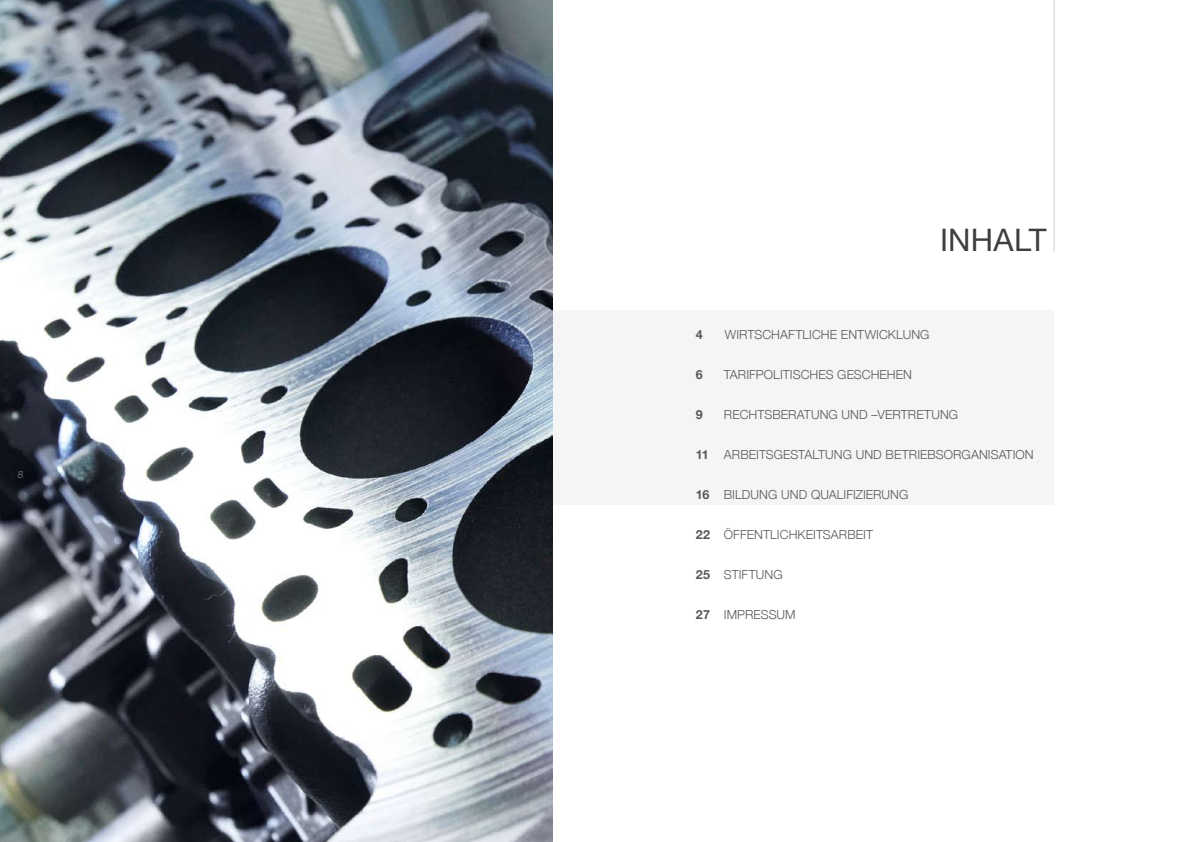
<style>
.page{position:relative;width:1191px;height:842px;background:#fff}
.page>*{position:absolute;margin:0;border:0;box-sizing:border-box;transform-origin:0 0}
.t1{font:31px "Helvetica Neue";letter-spacing:.005em;color:#3e3e40}
.t2{font:300 12.5px "Helvetica Neue";letter-spacing:.005em;color:#58585a}
.t3{font:700 12.5px "Helvetica Neue";color:#58585a}
.t4{font:italic 300 10px "Helvetica Neue";color:#87888a}
.s1{font-weight:700}
.s2{font-weight:300}
</style>
<div class="page">
<div style="left:0;top:310px;width:1054px;height:195px;background:#f3f4f3"></div>
<img style="left:0;top:0;width:553px;height:842px">
<hr style="left:1053px;top:0;width:1px;height:251px;background:#ced1ce">
<p class="t4" style="left:18px;top:469px;width:7px">8</p>
<h1 class="t1" style="left:940px;top:222px;width:108px">inhalt</h1>
<p class="t3" style="left:696px;top:327px;width:8px">4</p>
<p class="t2" style="left:725px;top:327px;width:206px">WIRTSCHAFTLICHE ENTWICKLUNG</p>
<p class="t2" style="left:696px;top:367px;width:17px"><span class="s1">6</span> TARIF</p>
<p class="t2" style="left:756px;top:367px;width:25px">POLITISCHES</p>
<p class="t2" style="left:837px;top:367px;width:10px">GESCHEHEN</p>
<p class="t2" style="left:696px;top:407px;width:18px"><span class="s1">9</span> RECHTS</p>
<p class="t2" style="left:772px;top:407px;width:18px">BERATUNG</p>
<p class="t2" style="left:841px;top:407px;width:45px">UN D –VERTRETUNG</p>
<p class="t3" style="left:696px;top:447px;width:25px">11 <span class="s2">AR</span></p>
<p class="t2" style="left:740px;top:447px;width:17px">BEITSGESTALTUNG</p>
<p class="t2" style="left:855px;top:447px;width:46px">UND BETRIE</p>
<p class="t2" style="left:927px;top:447px;width:34px">BSORGANISATI</p>
<p class="t2" style="left:1015px;top:447px;width:18px">ON</p>
<p class="t2" style="left:696px;top:487px;width:65px"><span class="s1">16</span> BILDUNG</p>
<p class="t2" style="left:781px;top:487px;width:46px">UND QUALIFI</p>
<p class="t2" style="left:856px;top:487px;width:16px">ZIERUNG</p>
<p class="t2" style="left:696px;top:527px;width:178px"><span class="s1">22</span> ÖFFENTLICHKEITSARBEIT</p>
<p class="t2" style="left:696px;top:567px;width:24px"><span class="s1">25</span> STIFTUNG</p>
<p class="t2" style="left:696px;top:607px;width:101px"><span class="s1">27</span> IMPRESSUM</p>
</div>
